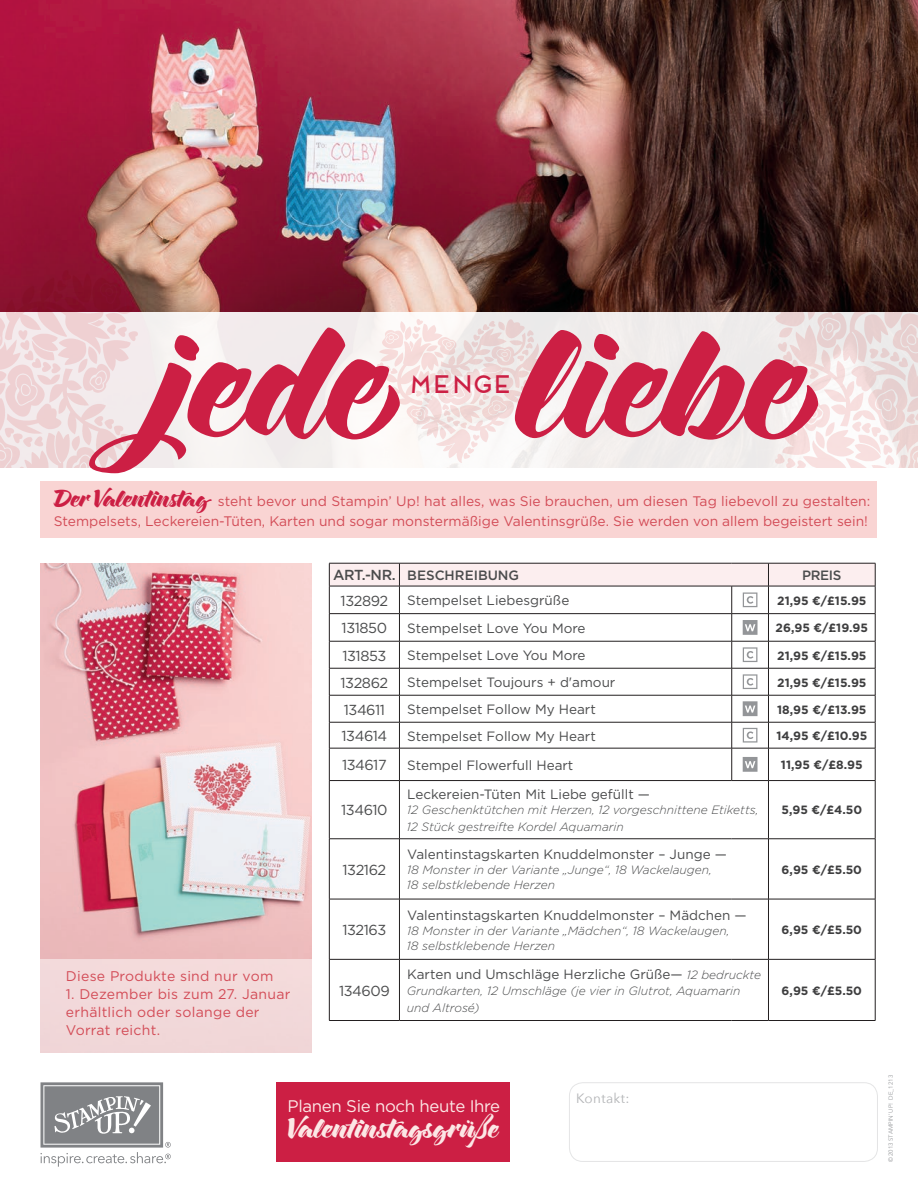
<style>
.page{position:relative;width:918px;height:1188px;background:#fff}
.page>*{position:absolute;margin:0;border:0;box-sizing:border-box;transform-origin:0 0}
.t1{font:153.3px "Zulia Pro";letter-spacing:.025em;color:#cc1f44}
.t2{font:26.85px "Zulia Pro";letter-spacing:.005em;color:#fce7e6}
.t3{font:25.5px "Frontage";letter-spacing:-.225em;color:#cc1f44}
.t4{font:16.8px "Gotham";letter-spacing:-.02em;color:#fce7e6}
.t5{font:14.55px "Gotham";letter-spacing:-.03em;color:#4b4c4d}
.t6{font:500 14.55px "Gotham";color:#4b4c4d}
.t7{font:14.1px/18px "Gotham";letter-spacing:.02em;color:#d34c57}
.t8{font:13.8px/20px "Gotham";color:#d34c57}
.t9{font:13.5px "Gotham";color:#4b4c4d}
.t10{font:500 13.5px "Gotham";color:#4b4c4d}
.t11{font:13.5px "Avenir Next";letter-spacing:.025em;color:#989a9d}
.t12{font:italic 300 12px "Gotham";color:#4b4c4d}
.t13{font:700 12px "Gotham";letter-spacing:-.005em;color:#3e3e3f}
.t14{font:6px "Avenir Next";color:#989a9d}
.s1{font-size:150px}
.s2{font-family:"Zulia Pro";font-size:23.1px;color:#cc1f44}
.s3{font-weight:300;font-style:italic;font-size:12px}
</style>
<div class="page">
<img style="left:0;top:0;width:918px;height:312px">
<div style="left:0;top:312px;width:918px;height:158px;background:#f1edec"></div>
<img style="left:775px;top:271px;width:143px;height:197px">
<img style="left:0;top:271px;width:138px;height:197px">
<img style="left:378px;top:320px;width:164px;height:143px">
<div style="left:0;top:468px;width:918px;height:618px;background:#fff"></div>
<div style="left:40px;top:482px;width:838px;height:56px;background:#f9d4d3"></div>
<svg style="left:40px;top:1082px;width:131px;height:85px"></svg>
<hr style="left:329px;top:748px;width:70px;height:1px;background:#231f20">
<hr style="left:329px;top:748px;width:1px;height:32px;background:#231f20">
<hr style="left:399px;top:748px;width:333px;height:1px;background:#231f20">
<hr style="left:399px;top:748px;width:1px;height:32px;background:#231f20">
<hr style="left:732px;top:748px;width:36px;height:1px;background:#231f20">
<hr style="left:731px;top:748px;width:1px;height:32px;background:#231f20">
<hr style="left:768px;top:748px;width:107px;height:1px;background:#231f20">
<hr style="left:768px;top:748px;width:1px;height:32px;background:#231f20">
<hr style="left:875px;top:748px;width:1px;height:32px;background:#231f20">
<hr style="left:329px;top:780px;width:70px;height:1px;background:#231f20">
<hr style="left:329px;top:781px;width:1px;height:58px;background:#231f20">
<hr style="left:399px;top:780px;width:333px;height:1px;background:#231f20">
<hr style="left:399px;top:781px;width:1px;height:58px;background:#231f20">
<hr style="left:732px;top:780px;width:36px;height:1px;background:#231f20">
<hr style="left:768px;top:780px;width:107px;height:1px;background:#231f20">
<hr style="left:768px;top:781px;width:1px;height:58px;background:#231f20">
<hr style="left:875px;top:781px;width:1px;height:58px;background:#231f20">
<hr style="left:329px;top:839px;width:70px;height:1px;background:#231f20">
<hr style="left:329px;top:839px;width:1px;height:60px;background:#231f20">
<hr style="left:399px;top:839px;width:333px;height:1px;background:#231f20">
<hr style="left:399px;top:839px;width:1px;height:60px;background:#231f20">
<hr style="left:732px;top:839px;width:36px;height:1px;background:#231f20">
<hr style="left:768px;top:839px;width:107px;height:1px;background:#231f20">
<hr style="left:768px;top:839px;width:1px;height:60px;background:#231f20">
<hr style="left:875px;top:839px;width:1px;height:60px;background:#231f20">
<hr style="left:329px;top:899px;width:70px;height:1px;background:#231f20">
<hr style="left:329px;top:899px;width:1px;height:60px;background:#231f20">
<hr style="left:399px;top:899px;width:333px;height:1px;background:#231f20">
<hr style="left:399px;top:899px;width:1px;height:60px;background:#231f20">
<hr style="left:732px;top:899px;width:36px;height:1px;background:#231f20">
<hr style="left:768px;top:899px;width:107px;height:1px;background:#231f20">
<hr style="left:768px;top:899px;width:1px;height:60px;background:#231f20">
<hr style="left:875px;top:899px;width:1px;height:60px;background:#231f20">
<hr style="left:329px;top:959px;width:70px;height:1px;background:#231f20">
<hr style="left:329px;top:960px;width:1px;height:60px;background:#231f20">
<hr style="left:399px;top:959px;width:333px;height:1px;background:#231f20">
<hr style="left:399px;top:960px;width:1px;height:60px;background:#231f20">
<hr style="left:732px;top:959px;width:36px;height:1px;background:#231f20">
<hr style="left:768px;top:959px;width:107px;height:1px;background:#231f20">
<hr style="left:768px;top:960px;width:1px;height:60px;background:#231f20">
<hr style="left:875px;top:960px;width:1px;height:60px;background:#231f20">
<hr style="left:329px;top:1020px;width:70px;height:1px;background:#231f20">
<hr style="left:399px;top:1020px;width:333px;height:1px;background:#231f20">
<hr style="left:732px;top:1020px;width:36px;height:1px;background:#231f20">
<hr style="left:768px;top:1020px;width:107px;height:1px;background:#231f20">
<svg style="left:329px;top:563px;width:547px;height:185px"></svg>
<svg style="left:743px;top:757px;width:15px;height:15px"></svg>
<div style="left:277px;top:1082px;width:233px;height:80px;background:#cc1f44"></div>
<img style="left:40px;top:563px;width:271px;height:396px">
<div style="left:40px;top:959px;width:285px;height:94px;background:#f2d9da"></div>
<div style="left:569px;top:1082px;width:309px;height:80px;border:1px solid #989a9d;border-radius:14px"></div>
<p class="t1" style="left:151px;top:290px;width:256px"><span class="s1">j</span>ede</p>
<p class="t1" style="left:516px;top:290px;width:309px">liebe</p>
<p class="t3" style="left:405px;top:369px;width:110px">MENGE</p>
<p class="t8" style="left:54px;top:491px;width:818px"><span class="s2">Der Valentinstag</span> steht bevor und Stampin’ Up! hat alles, was Sie brauchen, um diesen Tag liebevoll zu gestalten:<br>Stempelsets, Leckereien-Tüten, Karten und sogar monstermäßige Valentinsgrüße. Sie werden von allem begeistert sein!</p>
<p class="t6" style="left:333px;top:566px;width:64px">ART.-NR.</p>
<p class="t10" style="left:407px;top:566px;width:113px">BESCHREIBUNG</p>
<p class="t10" style="left:802px;top:566px;width:41px">PREIS</p>
<p class="t5" style="left:341px;top:591px;width:49px">132892</p>
<p class="t9" style="left:407px;top:592px;width:164px">Stempelset Liebesgrüße</p>
<p class="t13" style="left:777px;top:592px;width:91px">21,95 €/£15.95</p>
<p class="t5" style="left:342px;top:619px;width:47px">131850</p>
<p class="t9" style="left:407px;top:619px;width:180px">Stempelset Love You More</p>
<p class="t13" style="left:776px;top:620px;width:94px">26,95 €/£19.95</p>
<p class="t5" style="left:342px;top:646px;width:45px">131853</p>
<p class="t9" style="left:407px;top:647px;width:180px">Stempelset Love You More</p>
<p class="t13" style="left:777px;top:647px;width:91px">21,95 €/£15.95</p>
<p class="t5" style="left:340px;top:673px;width:49px">132862</p>
<p class="t9" style="left:407px;top:674px;width:210px">Stempelset Toujours + d'amour</p>
<p class="t13" style="left:777px;top:674px;width:91px">21,95 €/£15.95</p>
<p class="t5" style="left:344px;top:700px;width:43px">134611</p>
<p class="t9" style="left:407px;top:701px;width:190px">Stempelset Follow My Heart</p>
<p class="t13" style="left:777px;top:701px;width:91px">18,95 €/£13.95</p>
<p class="t5" style="left:342px;top:727px;width:47px">134614</p>
<p class="t9" style="left:407px;top:727px;width:190px">Stempelset Follow My Heart</p>
<p class="t13" style="left:776px;top:728px;width:92px">14,95 €/£10.95</p>
<p class="t5" style="left:342px;top:756px;width:46px">134617</p>
<p class="t9" style="left:407px;top:756px;width:168px">Stempel Flowerfull Heart</p>
<p class="t13" style="left:781px;top:757px;width:83px">11,95 €/£8.95</p>
<p class="t5" style="left:341px;top:801px;width:48px">134610</p>
<p class="t9" style="left:407px;top:786px;width:244px">Leckereien-Tüten Mit Liebe gefüllt —</p>
<p class="t12" style="left:407px;top:802px;width:353px">12 Geschenktütchen mit Herzen, 12 vorgeschnittene Etiketts,</p>
<p class="t12" style="left:407px;top:819px;width:219px">12 Stück gestreifte Kordel Aquamarin</p>
<p class="t13" style="left:782px;top:802px;width:82px">5,95 €/£4.50</p>
<p class="t7" style="left:66px;top:967px;width:209px">Diese Produkte sind nur vom</p>
<p class="t7" style="left:66px;top:985px;width:226px">1. Dezember bis zum 27. Januar erhältlich oder solange der</p>
<p class="t7" style="left:66px;top:1021px;width:96px">Vorrat reicht.</p>
<p class="t5" style="left:342px;top:860px;width:45px">132162</p>
<p class="t9" style="left:407px;top:846px;width:321px">Valentinstagskarten Knuddelmonster – Junge —</p>
<p class="t12" style="left:407px;top:862px;width:306px">18 Monster in der Variante „Junge“, 18 Wackelaugen,</p>
<p class="t12" style="left:407px;top:877px;width:150px">18 selbstklebende Herzen</p>
<p class="t13" style="left:782px;top:862px;width:82px">6,95 €/£5.50</p>
<p class="t5" style="left:342px;top:921px;width:45px">132163</p>
<p class="t9" style="left:407px;top:906px;width:341px">Valentinstagskarten Knuddelmonster – Mädchen —</p>
<p class="t12" style="left:407px;top:923px;width:324px">18 Monster in der Variante „Mädchen“, 18 Wackelaugen,</p>
<p class="t12" style="left:407px;top:938px;width:150px">18 selbstklebende Herzen</p>
<p class="t13" style="left:782px;top:922px;width:82px">6,95 €/£5.50</p>
<p class="t5" style="left:339px;top:981px;width:52px">134609</p>
<p class="t9" style="left:407px;top:965px;width:355px">Karten und Umschläge Herzliche Grüße— <span class="s3">12 bedruckte</span></p>
<p class="t12" style="left:407px;top:983px;width:335px">Grundkarten, 12 Umschläge (je vier in Glutrot, Aquamarin</p>
<p class="t12" style="left:407px;top:1000px;width:74px">und Altrosé)</p>
<p class="t13" style="left:782px;top:983px;width:82px">6,95 €/£5.50</p>
<p class="t4" style="left:288px;top:1095px;width:214px">Planen Sie noch heute Ihre</p>
<p class="t2" style="left:288px;top:1112px;width:216px">Valentinstagsgrüße</p>
<p class="t11" style="left:576px;top:1090px;width:55px">Kontakt:</p>
<p class="t14" style="left:887px;top:1162px;width:89px;rotate:-90deg">© 2013 STAMPIN’ UP! DE_1213</p>
</div>
